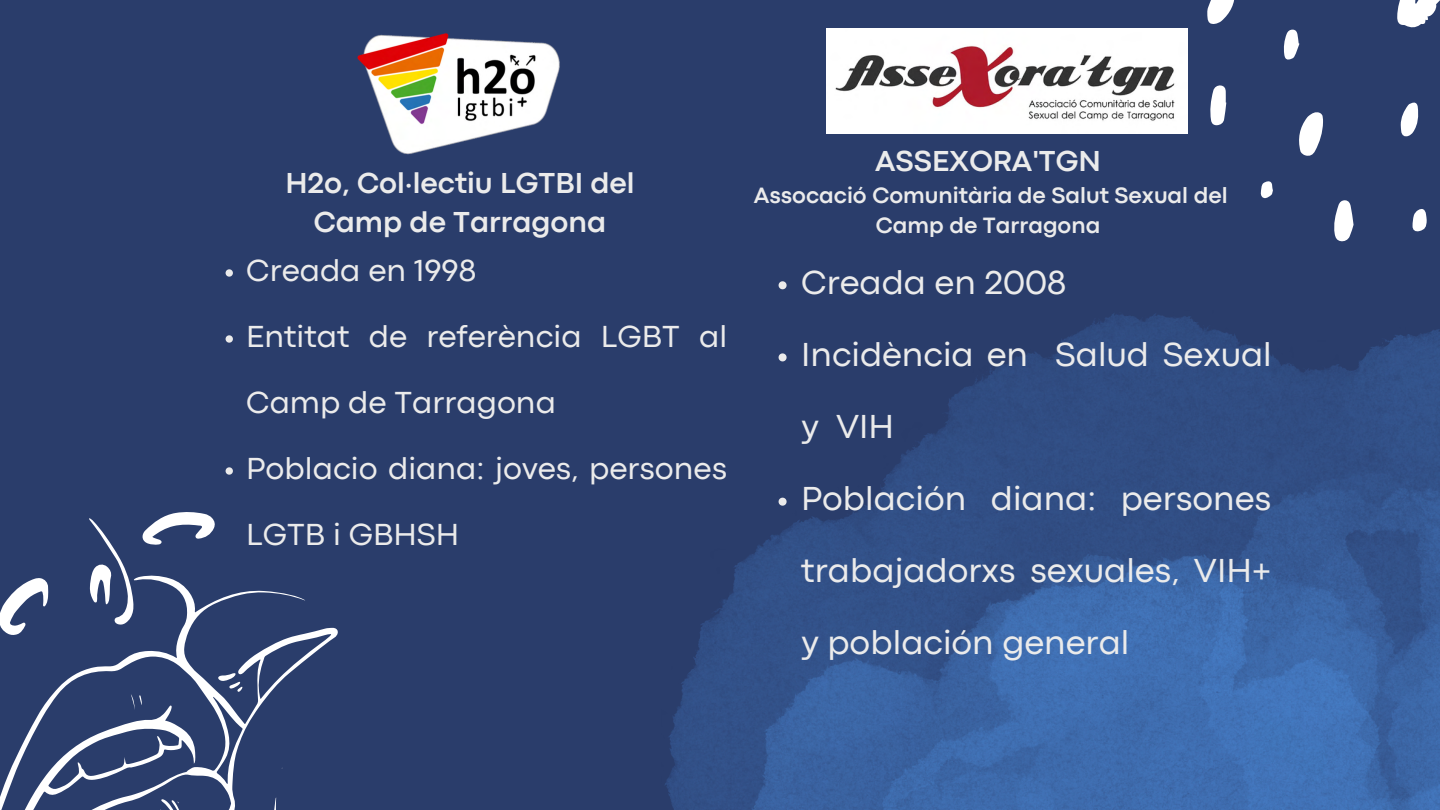
<style>
.page{position:relative;width:1440px;height:810px;background:#2a3d6b}
.page>*{position:absolute;margin:0;border:0;box-sizing:border-box;transform-origin:0 0}
.t1{font:34.8px/72.1px "Codec Pro";color:#ebebeb}
.t2{font:31.8px/66px "Codec Pro";color:#ebebeb}
.t3{font:700 30.2px "Codec Pro";color:#ebebeb}
.t4{font:700 23.2px/30px "Codec Pro";color:#ebebeb;text-align:center}
</style>
<div class="page">
<img style="left:665px;top:313px;width:775px;height:497px">
<svg style="left:0;top:590px;width:338px;height:220px"></svg>
<svg style="left:0;top:578px;width:54px;height:59px"></svg>
<svg style="left:86px;top:512px;width:131px;height:115px"></svg>
<svg style="left:217px;top:673px;width:26px;height:19px"></svg>
<svg style="left:131px;top:694px;width:12px;height:16px"></svg>
<svg style="left:160px;top:797px;width:22px;height:13px"></svg>
<svg style="left:1207px;top:0;width:233px;height:242px"></svg>
<img style="left:357px;top:33px;width:203px;height:122px">
<img style="left:826px;top:28px;width:362px;height:106px">
<svg style="left:226px;top:269px;width:7px;height:8px"></svg>
<svg style="left:226px;top:335px;width:7px;height:8px"></svg>
<svg style="left:226px;top:467px;width:7px;height:8px"></svg>
<svg style="left:779px;top:281px;width:8px;height:8px"></svg>
<svg style="left:779px;top:353px;width:8px;height:8px"></svg>
<svg style="left:779px;top:498px;width:8px;height:8px"></svg>
<p class="t3" style="left:285px;top:172px;width:351px">H2o, Col·lectiu LGTBI del</p>
<p class="t3" style="left:314px;top:211px;width:294px">Camp de Tarragona</p>
<p class="t2" style="left:246px;top:239px;width:232px">Creada en 1998</p>
<p class="t2" style="left:246px;top:305px;width:482px">Entitat de referència LGBT al<br>Camp de Tarragona</p>
<p class="t2" style="left:246px;top:438px;width:482px">Poblacio diana: joves, persones<br>LGTB i GBHSH</p>
<p class="t3" style="left:875px;top:150px;width:227px">ASSEXORA'TGN</p>
<p class="t4" style="left:754px;top:182px;width:475px">Assocació Comunitària de Salut Sexual del<br>Camp de Tarragona</p>
<p class="t1" style="left:801px;top:249px;width:267px">Creada en 2008</p>
<p class="t1" style="left:801px;top:321px;width:472px">Incidència en Salud Sexual y VIH</p>
<p class="t1" style="left:801px;top:465px;width:472px;text-align:justify">Población diana: persones trabajadorxs sexuales, VIH+ y población general</p>
</div>
